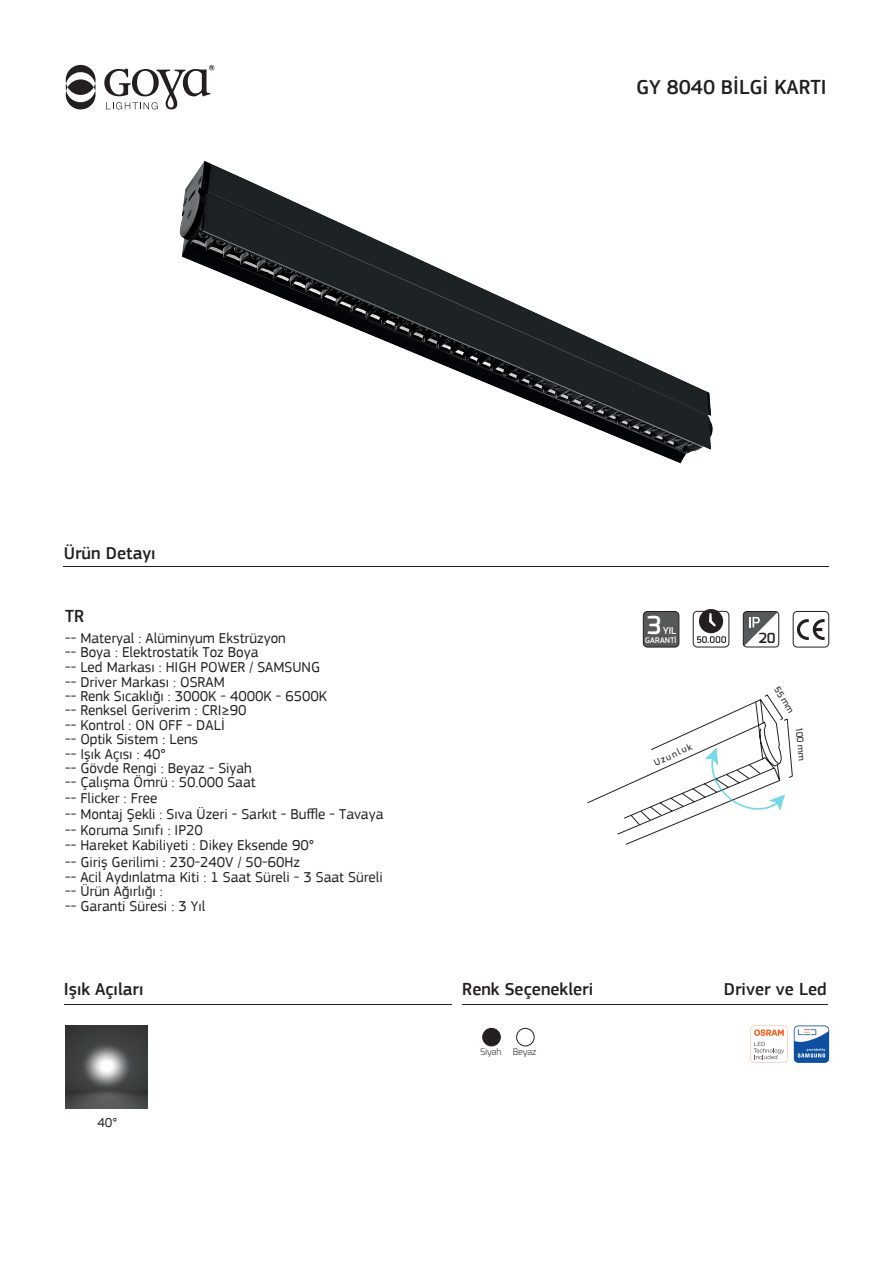
<style>
.page{position:relative;width:893px;height:1263px;background:#fff}
.page>*{position:absolute;margin:0;border:0;box-sizing:border-box;transform-origin:0 0}
.t1{font:600 24.9px "Exo";color:#fff}
.t2{font:500 21px "PF Square Sans Pro";color:#231f20}
.t3{font:500 18px "PF Square Sans Pro";color:#231f20}
.t4{font:15px/14.4px "PF Square Sans Pro";color:#231f20}
.t5{font:600 13.95px "Exo";color:#231f20}
.t6{font:13.5px "PF Square Sans Pro";color:#231f20}
.t7{font:600 9.45px "Exo";color:#fff}
.t8{font:300 9px "Exo";color:#231f20}
.t9{font:500 8.85px "Exo";color:#231f20}
.t10{font:600 7.65px "Exo";color:#fff}
</style>
<div class="page">
<hr style="left:64px;top:1004px;width:387px;height:1px;background:#231f20">
<hr style="left:64px;top:566px;width:765px;height:1px;background:#231f20">
<hr style="left:462px;top:1004px;width:366px;height:1px;background:#231f20">
<svg style="left:66px;top:65px;width:30px;height:44px"></svg>
<svg style="left:104px;top:68px;width:69px;height:41px"></svg>
<div style="left:516px;top:1028px;width:18px;height:18px;border:1px solid #231f20;border-radius:50%"></div>
<div style="left:483px;top:1028px;width:17px;height:18px;background:#231f20;border-radius:50%"></div>
<div style="left:482px;top:1028px;width:19px;height:18px;border:1px solid #231f20;border-radius:50%"></div>
<div style="left:793px;top:611px;width:36px;height:36px;border:1px solid #231f20;border-radius:4px"></div>
<svg style="left:797px;top:619px;width:28px;height:21px"></svg>
<div style="left:743px;top:611px;width:36px;height:36px;border:1px solid #231f20;border-radius:4px"></div>
<svg style="left:743px;top:611px;width:34px;height:35px"></svg>
<div style="left:643px;top:611px;width:36px;height:36px;background:#57585a;border-radius:4px"></div>
<div style="left:643px;top:611px;width:36px;height:36px;border:1px solid #231f20;border-radius:4px"></div>
<img style="left:65px;top:1025px;width:82px;height:83px">
<svg style="left:750px;top:1026px;width:38px;height:37px"></svg>
<svg style="left:794px;top:1026px;width:35px;height:37px"></svg>
<div style="left:693px;top:611px;width:36px;height:36px;border:1px solid #231f20;border-radius:4px"></div>
<svg style="left:697px;top:609px;width:29px;height:34px"></svg>
<svg style="left:587px;top:694px;width:206px;height:151px"></svg>
<img style="left:173px;top:65px;width:540px;height:399px">
<p class="t3" style="left:64px;top:543px;width:93px">Ürün Detayı</p>
<p class="t3" style="left:65px;top:606px;width:21px">TR</p>
<p class="t4" style="left:65px;top:631px;width:263px">-- Materyal : Alüminyum Ekstrüzyon<br>-- Boya : Elektrostatik Toz Boya<br>-- Led Markası : HIGH POWER / SAMSUNG -- Driver Markası : OSRAM<br>-- Renk Sıcaklığı : 3000K - 4000K - 6500K -- Renksel Geriverim : CRI≥90<br>-- Kontrol : ON OFF - DALİ<br>-- Optik Sistem : Lens<br>-- Işık Açısı : 40°<br>-- Gövde Rengi : Beyaz - Siyah<br>-- Çalışma Ömrü : 50.000 Saat</p>
<p class="t4" style="left:65px;top:791px;width:320px;line-height:15.6px">-- Flicker : Free<br>-- Montaj Şekli : Sıva Üzeri - Sarkıt - Buffle - Tavaya -- Koruma Sınıfı : IP20</p>
<p class="t4" style="left:65px;top:855px;width:236px">-- Giriş Gerilimi : 230-240V / 50-60Hz</p>
<p class="t4" style="left:65px;top:828px;width:319px;line-height:32.4px">-- Hareket Kabiliyeti : Dikey Eksende 90°<br>-- Acil Aydınlatma Kiti : 1 Saat Süreli - 3 Saat Süreli</p>
<p class="t4" style="left:65px;top:884px;width:141px">-- Ürün Ağırlığı :<br>-- Garanti Süresi : 3 Yıl</p>
<h2 class="t2" style="left:636px;top:75px;width:192px">GY 8040 BİLGİ KARTI</h2>
<h1 class="t1" style="left:647px;top:609px;width:16px">3</h1>
<p class="t7" style="left:663px;top:624px;width:15px">YIL</p>
<p class="t10" style="left:645px;top:635px;width:33px">GARANTİ</p>
<p class="t5" style="left:759px;top:629px;width:19px">20</p>
<p class="t9" style="left:652px;top:758px;width:43px;rotate:-25deg">Uzunluk</p>
<p class="t9" style="left:781px;top:684px;width:30px;rotate:57deg">55 mm</p>
<p class="t9" style="left:805px;top:727px;width:34px;rotate:85deg">100 mm</p>
<p class="t3" style="left:64px;top:979px;width:81px">Işık Açıları</p>
<p class="t3" style="left:462px;top:979px;width:132px">Renk Seçenekleri</p>
<p class="t3" style="left:724px;top:979px;width:104px">Driver ve Led</p>
<p class="t6" style="left:97px;top:1115px;width:21px">40°</p>
<p class="t8" style="left:480px;top:1046px;width:23px">Siyah</p>
<p class="t8" style="left:513px;top:1046px;width:25px">Beyaz</p>
</div>
